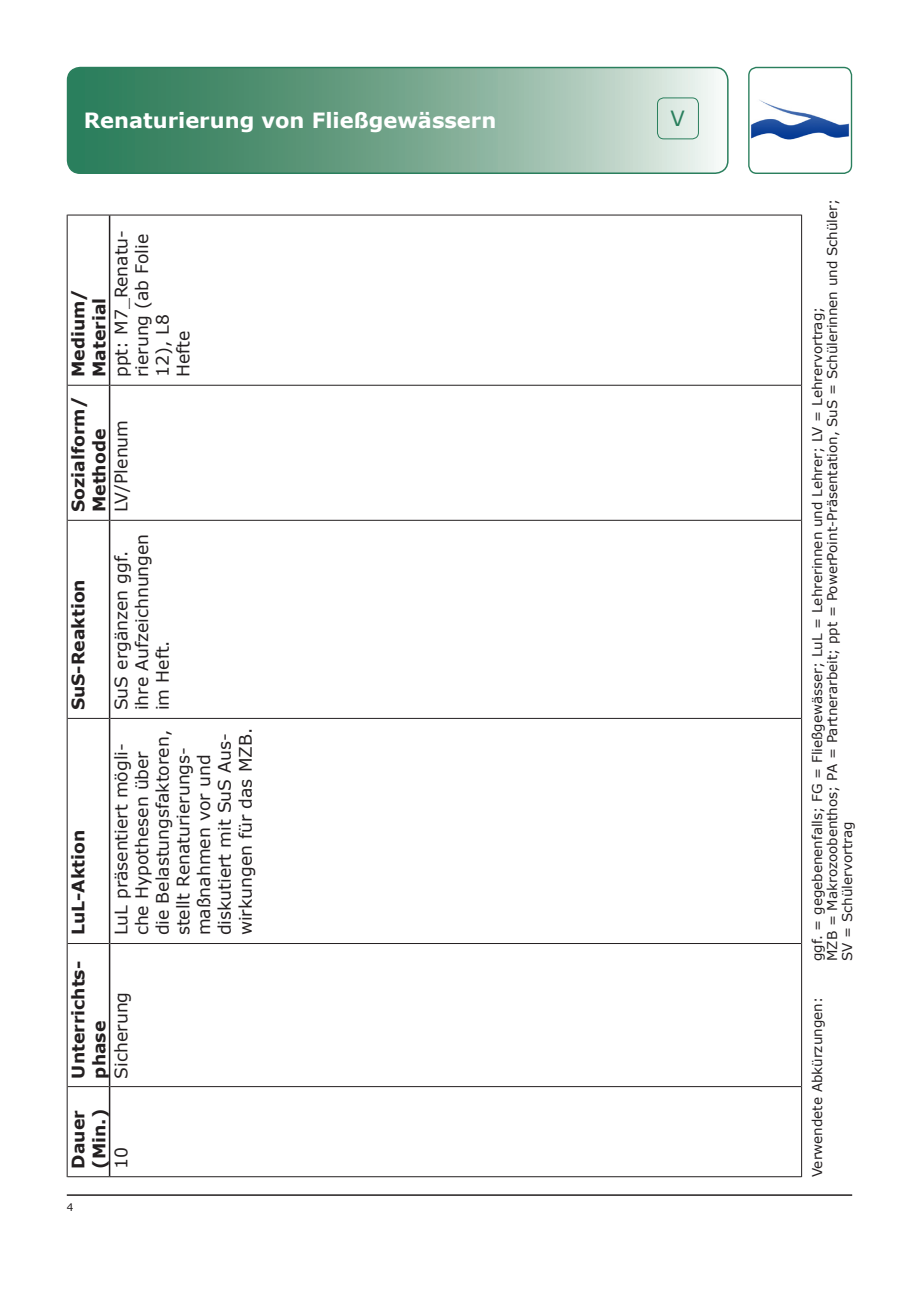
<style>
.page{position:relative;width:919px;height:1289px;background:#fff}
.page>*{position:absolute;margin:0;border:0;box-sizing:border-box;transform-origin:0 0}
.t1{font:700 21px "Verdana";color:#fff}
.t2{font:21px "Verdana";color:#2a7f5d}
.t3{font:17.25px/20.7px "Verdana";color:#231f20}
.t4{font:700 17.25px/20.7px "Verdana";color:#231f20}
.t5{font:13.5px/15px "Verdana";color:#231f20}
.t6{font:10.5px "Verdana";color:#231f20}
</style>
<div class="page">
<svg style="left:68px;top:68px;width:659px;height:105px;background:#7bab94"></svg>
<div style="left:67px;top:67px;width:661px;height:107px;border:2px solid #2a7f5d;border-radius:13px"></div>
<img style="left:748px;top:67px;width:103px;height:105px">
<div style="left:748px;top:67px;width:104px;height:107px;border:1px solid #2a7f5d;border-radius:8px"></div>
<hr style="left:67px;top:1194px;width:785px;height:1px;background:#231f20">
<div style="left:657px;top:97px;width:41px;height:42px;border:1px solid #2a7f5d;border-radius:6px"></div>
<hr style="left:67px;top:1086px;width:1px;height:91px;background:#231f20">
<hr style="left:68px;top:1176px;width:42px;height:1px;background:#231f20">
<hr style="left:67px;top:943px;width:1px;height:143px;background:#231f20">
<hr style="left:68px;top:1086px;width:41px;height:1px;background:#231f20">
<hr style="left:67px;top:718px;width:1px;height:225px;background:#231f20">
<hr style="left:68px;top:943px;width:41px;height:1px;background:#231f20">
<hr style="left:67px;top:520px;width:1px;height:198px;background:#231f20">
<hr style="left:68px;top:718px;width:41px;height:1px;background:#231f20">
<hr style="left:67px;top:385px;width:1px;height:135px;background:#231f20">
<hr style="left:68px;top:520px;width:41px;height:1px;background:#231f20">
<hr style="left:67px;top:215px;width:1px;height:170px;background:#231f20">
<hr style="left:68px;top:385px;width:41px;height:1px;background:#231f20">
<hr style="left:68px;top:215px;width:42px;height:1px;background:#231f20">
<hr style="left:110px;top:1176px;width:691px;height:1px;background:#231f20">
<hr style="left:110px;top:1086px;width:691px;height:1px;background:#231f20">
<hr style="left:110px;top:943px;width:691px;height:1px;background:#231f20">
<hr style="left:110px;top:718px;width:691px;height:1px;background:#231f20">
<hr style="left:110px;top:520px;width:691px;height:1px;background:#231f20">
<hr style="left:110px;top:385px;width:691px;height:1px;background:#231f20">
<hr style="left:110px;top:215px;width:691px;height:1px;background:#231f20">
<hr style="left:801px;top:1086px;width:1px;height:91px;background:#231f20">
<hr style="left:801px;top:943px;width:1px;height:143px;background:#231f20">
<hr style="left:801px;top:718px;width:1px;height:225px;background:#231f20">
<hr style="left:801px;top:520px;width:1px;height:198px;background:#231f20">
<hr style="left:801px;top:385px;width:1px;height:135px;background:#231f20">
<hr style="left:801px;top:215px;width:1px;height:170px;background:#231f20">
<hr style="left:109px;top:1086px;width:1px;height:90px;background:#231f20">
<hr style="left:109px;top:943px;width:1px;height:143px;background:#231f20">
<hr style="left:109px;top:718px;width:1px;height:225px;background:#231f20">
<hr style="left:109px;top:520px;width:1px;height:198px;background:#231f20">
<hr style="left:109px;top:385px;width:1px;height:135px;background:#231f20">
<hr style="left:109px;top:215px;width:1px;height:170px;background:#231f20">
<p class="t1" style="left:84px;top:107px;width:414px">Renaturierung von Fließgewässern</p>
<p class="t2" style="left:670px;top:105px;width:16px">V</p>
<p class="t4" style="left:67px;top:377px;width:90px;rotate:-90deg">Medium/<br>Material</p>
<p class="t3" style="left:110px;top:377px;width:149px;rotate:-90deg">ppt: M7_Renatu&shy;rierung (ab Folie<br>12), L8<br>Hefte</p>
<p class="t4" style="left:67px;top:512px;width:117px;rotate:-90deg">Sozialform/<br>Methode</p>
<p class="t3" style="left:110px;top:512px;width:94px;rotate:-90deg">LV/Plenum</p>
<p class="t4" style="left:67px;top:710px;width:132px;rotate:-90deg">SuS-Reaktion</p>
<p class="t4" style="left:67px;top:935px;width:107px;rotate:-90deg">LuL-Aktion</p>
<p class="t3" style="left:110px;top:710px;width:178px;rotate:-90deg">SuS ergänzen ggf. ihre Aufzeichnungen im Heft.</p>
<p class="t3" style="left:110px;top:935px;width:209px;rotate:-90deg">LuL präsentiert mögli&shy;che Hypothesen über die Belastungsfaktoren, stellt Renaturierungs&shy;maßnahmen vor und diskutiert mit SuS Aus&shy;wirkungen für das MZB.</p>
<p class="t4" style="left:67px;top:1078px;width:119px;rotate:-90deg">Unterrichts&shy;phase</p>
<p class="t3" style="left:110px;top:1078px;width:88px;rotate:-90deg">Sicherung</p>
<p class="t4" style="left:67px;top:1168px;width:61px;rotate:-90deg">Dauer (Min.)</p>
<p class="t3" style="left:110px;top:1168px;width:23px;rotate:-90deg">10</p>
<p class="t6" style="left:67px;top:1200px;width:8px">4</p>
<p class="t5" style="left:809px;top:961px;width:763px;rotate:-90deg">ggf. = gegebenenfalls; FG = Fließgewässer; LuL = Lehrerinnen und Lehrer; LV = Lehrervortrag;<br>MZB = Makrozoobenthos; PA = Partnerarbeit; ppt = PowerPoint-Präsentation, SuS = Schülerinnen und Schüler;<br>SV = Schülervortrag</p>
<p class="t5" style="left:809px;top:1177px;width:181px;rotate:-90deg">Verwendete Abkürzungen:</p>
</div>
